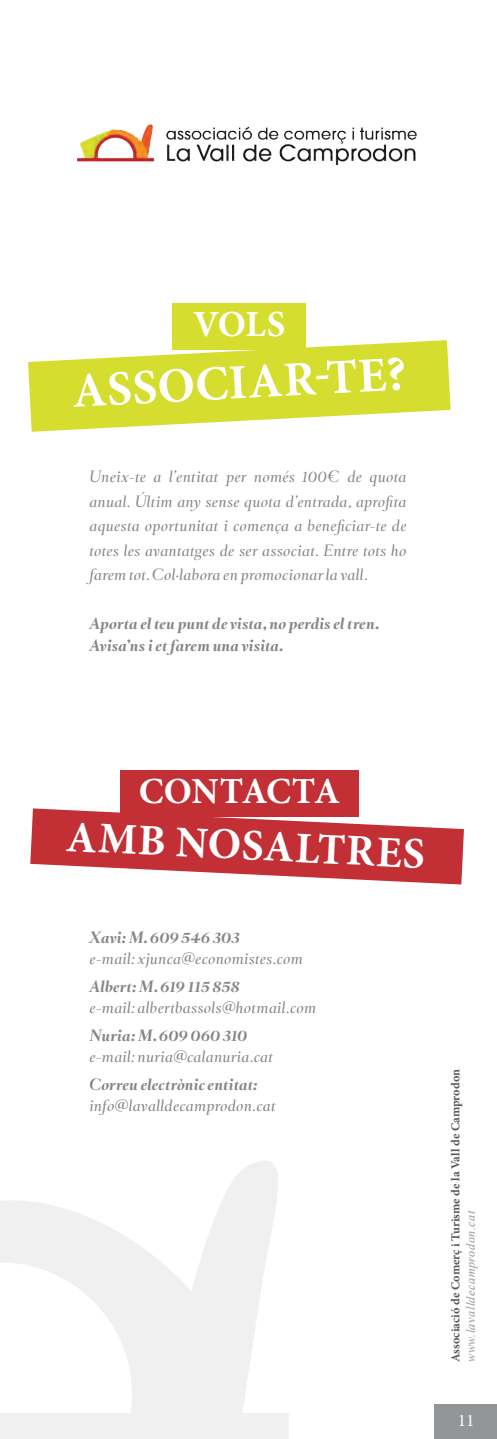
<style>
.page{position:relative;width:497px;height:1439px;background:#fff}
.page>*{position:absolute;margin:0;border:0;box-sizing:border-box;transform-origin:0 0}
.t1{font:700 49px "Minion Pro";color:#fff}
.t2{font:700 43.75px "Minion Pro";color:#fff}
.t3{font:700 36.75px "Minion Pro";letter-spacing:-.01em;color:#fff}
.t4{font:17.5px "Minion Pro";color:#fff}
.t5{font:italic 14px/24.5px "Romain BP Headline";letter-spacing:.015em;color:#848689;text-align:justify}
.t6{font:italic 700 14px/21px "Romain BP Headline";letter-spacing:.01em;color:#848689}
.t7{font:700 12.25px "Minion Pro";color:#57585a}
.t8{font:italic 12.25px "Times New Roman";letter-spacing:.04em;color:#939598}
</style>
<div class="page">
<div style="left:434px;top:1404px;width:62px;height:35px;background:#939598"></div>
<img style="left:77px;top:124px;width:340px;height:41px">
<div style="left:172px;top:303px;width:133px;height:47px;background:#d5de2f"></div>
<div style="left:120px;top:770px;width:238px;height:47px;background:#c22f35"></div>
<svg style="left:30px;top:808px;width:433px;height:76px;fill:#c22f35"></svg>
<svg style="left:28px;top:340px;width:422px;height:92px;fill:#d5de2f"></svg>
<svg style="left:0;top:1161px;width:289px;height:278px;fill:#f0f0f0"></svg>
<p class="t3" style="left:193px;top:298px;width:94px">VOLS</p>
<p class="t1" style="left:70px;top:357px;width:335px;rotate:-3deg">ASSOCIAR-TE?</p>
<p class="t5" style="left:89px;top:465px;width:318px">Uneix-te a l’entitat per només 100€ de quota anual. Últim any sense quota d’entrada, aprofita aquesta oportunitat i comença a beneficiar-te de totes les avantatges de ser associat. Entre tots ho farem tot. Col·labora en promocionar la vall.</p>
<p class="t6" style="left:89px;top:614px;width:290px">Aporta el teu punt de vista, no perdis el tren.<br>Avisa’ns i et farem una visita.</p>
<p class="t3" style="left:138px;top:765px;width:202px">CONTACTA</p>
<p class="t2" style="left:68px;top:805px;width:360px;rotate:3deg">AMB NOSALTRES</p>
<p class="t6" style="left:89px;top:927px;width:152px">Xavi: M. 609 546 303</p>
<p class="t5" style="left:89px;top:946px;width:215px">e-mail: xjunca@economistes.com</p>
<p class="t6" style="left:89px;top:976px;width:152px">Albert: M. 619 115 858</p>
<p class="t5" style="left:89px;top:995px;width:228px">e-mail: albertbassols@hotmail.com</p>
<p class="t6" style="left:89px;top:1025px;width:159px">Nuria: M. 609 060 310</p>
<p class="t5" style="left:89px;top:1044px;width:185px">e-mail: nuria@calanuria.cat</p>
<p class="t6" style="left:89px;top:1074px;width:169px">Correu electrònic entitat:</p>
<p class="t5" style="left:89px;top:1093px;width:187px">info@lavalldecamprodon.cat</p>
<p class="t7" style="left:446px;top:1362px;width:294px;rotate:-90deg">Associació de Comerç i Turisme de la Vall de Camprodon</p>
<p class="t8" style="left:461px;top:1362px;width:153px;rotate:-90deg">www.lavalldecamprodon.cat</p>
<p class="t4" style="left:457px;top:1408px;width:18px">11</p>
</div>
